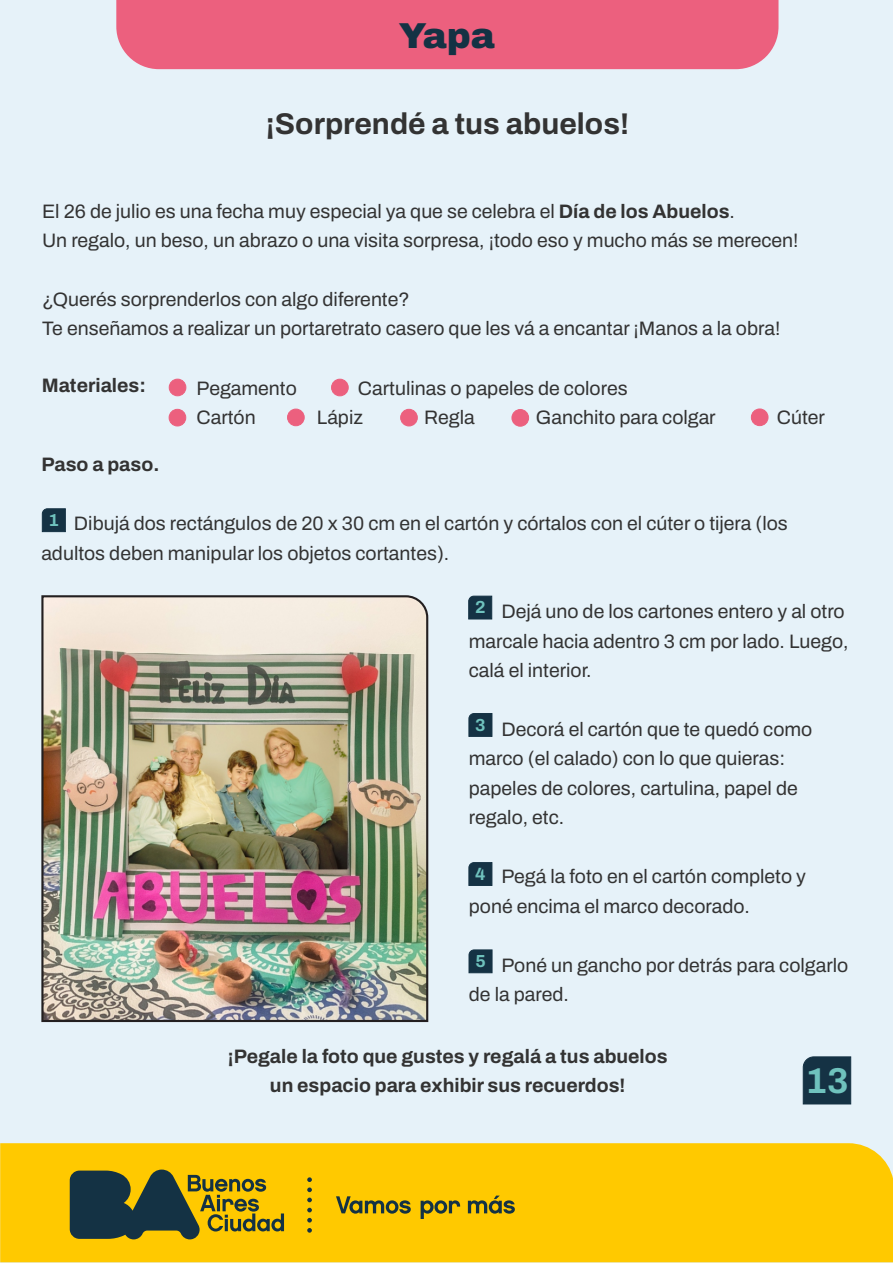
<style>
.page{position:relative;width:893px;height:1263px;background:#fff}
.page>*{position:absolute;margin:0;border:0;box-sizing:border-box;transform-origin:0 0}
.t1{font:900 36px "Archivo";color:#143244}
.t2{font:700 36px "Archivo";color:#6fc2bd}
.t3{font:700 30px "Archivo";color:#333}
.t4{font:19.5px/29.4px "Archivo";color:#333}
.t5{font:700 19.5px/29.4px "Archivo";color:#333;text-align:center}
.t6{font:700 17.4px "Archivo";color:#6fc2bd}
.s1{font-weight:700}
</style>
<div class="page">
<div style="left:0;top:0;width:893px;height:1262px;background:#e6f2f9"></div>
<div style="left:116px;top:0;width:662px;height:69px;background:#ec607e"></div>
<div style="left:0;top:1143px;width:893px;height:119px;background:#ffc900"></div>
<svg style="left:70px;top:1169px;width:214px;height:70px;background:#787226"></svg>
<svg style="left:336px;top:1196px;width:124px;height:23px;background:#b89b14"></svg>
<svg style="left:468px;top:1195px;width:47px;height:19px"></svg>
<svg style="left:307px;top:1177px;width:5px;height:25px"></svg>
<svg style="left:307px;top:1208px;width:5px;height:4px"></svg>
<svg style="left:307px;top:1218px;width:5px;height:4px"></svg>
<svg style="left:307px;top:1228px;width:5px;height:5px"></svg>
<div style="left:803px;top:1056px;width:48px;height:48px;background:#153244"></div>
<img style="left:41px;top:595px;width:388px;height:428px">
<svg style="left:468px;top:596px;width:24px;height:23px"></svg>
<svg style="left:42px;top:508px;width:24px;height:24px"></svg>
<svg style="left:469px;top:713px;width:23px;height:24px"></svg>
<svg style="left:469px;top:862px;width:23px;height:24px"></svg>
<svg style="left:469px;top:949px;width:23px;height:24px"></svg>
<div style="left:169px;top:379px;width:17px;height:17px;background:#ec607e;border:1px solid #ec607e;border-radius:50%"></div>
<div style="left:331px;top:379px;width:17px;height:17px;background:#ec607e;border:1px solid #ec607e;border-radius:50%"></div>
<div style="left:287px;top:409px;width:17px;height:17px;background:#ec607e;border:1px solid #ec607e;border-radius:50%"></div>
<div style="left:400px;top:409px;width:17px;height:17px;background:#ec607e;border:1px solid #ec607e;border-radius:50%"></div>
<div style="left:512px;top:409px;width:17px;height:17px;background:#ec607e;border:1px solid #ec607e;border-radius:50%"></div>
<div style="left:751px;top:409px;width:17px;height:17px;background:#ec607e;border:1px solid #ec607e;border-radius:50%"></div>
<div style="left:169px;top:409px;width:17px;height:17px;background:#ec607e;border:1px solid #ec607e;border-radius:50%"></div>
<h1 class="t1" style="left:399px;top:17px;width:98px">Yapa</h1>
<h2 class="t3" style="left:266px;top:108px;width:365px">¡Sorprendé a tus abuelos!</h2>
<p class="t4" style="left:42px;top:196px;width:758px">El 26 de julio es una fecha muy especial ya que se celebra el <span class="s1">Día de los Abuelos</span>.<br>Un regalo, un beso, un abrazo o una visita sorpresa, ¡todo eso y mucho más se merecen!</p>
<p class="t4" style="left:42px;top:285px;width:740px">¿Querés sorprenderlos con algo diferente?<br>Te enseñamos a realizar un portaretrato casero que les vá a encantar ¡Manos a la obra!</p>
<p class="t5" style="left:42px;top:371px;width:106px">Materiales:</p>
<p class="t4" style="left:197px;top:373px;width:102px">Pegamento</p>
<p class="t4" style="left:358px;top:373px;width:271px">Cartulinas o papeles de colores</p>
<p class="t4" style="left:197px;top:403px;width:61px">Cartón</p>
<p class="t4" style="left:317px;top:403px;width:48px">Lápiz</p>
<p class="t4" style="left:424px;top:403px;width:52px">Regla</p>
<p class="t4" style="left:536px;top:403px;width:181px">Ganchito para colgar</p>
<p class="t4" style="left:777px;top:403px;width:50px">Cúter</p>
<p class="t5" style="left:41px;top:450px;width:120px">Paso a paso.</p>
<p class="t6" style="left:49px;top:511px;width:12px">1</p>
<p class="t4" style="left:41px;top:509px;width:748px;text-indent:33px">Dibujá dos rectángulos de 20 x 30 cm en el cartón y córtalos con el cúter o tijera (los adultos deben manipular los objetos cortantes).</p>
<p class="t6" style="left:475px;top:598px;width:12px">2</p>
<p class="t4" style="left:469px;top:597px;width:381px;text-indent:33px">Dejá uno de los cartones entero y al otro marcale hacia adentro 3 cm por lado. Luego, calá el interior.</p>
<p class="t6" style="left:475px;top:715px;width:12px">3</p>
<p class="t4" style="left:469px;top:715px;width:345px;text-indent:33px">Decorá el cartón que te quedó como marco (el calado) con lo que quieras: papeles de colores, cartulina, papel de regalo, etc.</p>
<p class="t6" style="left:475px;top:865px;width:12px">4</p>
<p class="t4" style="left:469px;top:862px;width:339px;text-indent:33px">Pegá la foto en el cartón completo y poné encima el marco decorado.</p>
<p class="t6" style="left:475px;top:952px;width:12px">5</p>
<p class="t4" style="left:469px;top:950px;width:381px;text-indent:33px">Poné un gancho por detrás para colgarlo de la pared.</p>
<p class="t5" style="left:228px;top:1041px;width:441px">¡Pegale la foto que gustes y regalá a tus abuelos un espacio para exhibir sus recuerdos!</p>
<h1 class="t2" style="left:806px;top:1061px;width:44px">13</h1>
</div>
